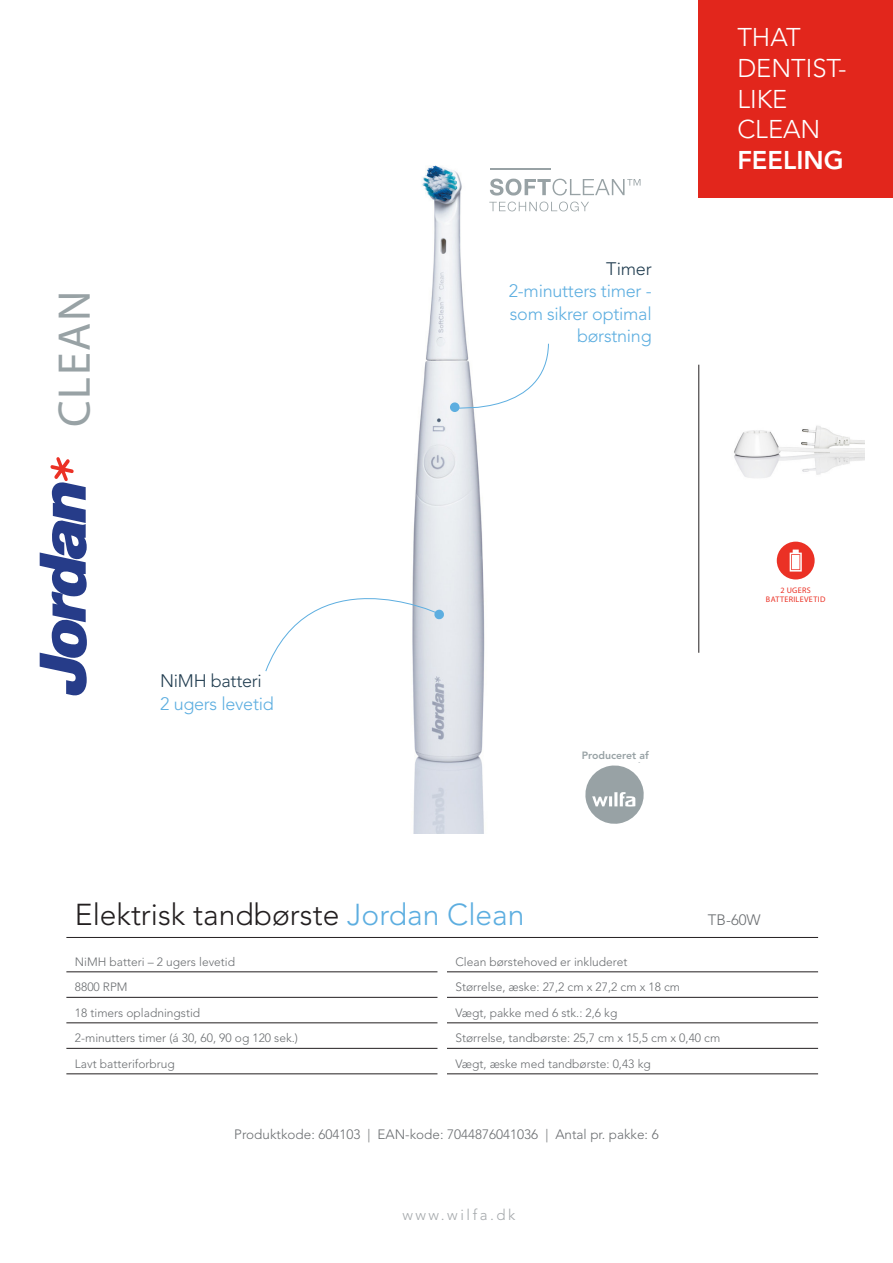
<style>
.page{position:relative;width:893px;height:1263px;background:#fff}
.page>*{position:absolute;margin:0;border:0;box-sizing:border-box;transform-origin:0 0}
.t1{font:46.05px "Myriad Pro";letter-spacing:.04em;color:#98a2a5}
.t2{font:300 30px "Avenir LT Std";color:#231f20}
.t3{font:300 25.5px/30.6px "Avenir LT Std";color:#fff}
.t4{font:800 25.5px "Avenir LT Std";color:#fff}
.t5{font:300 18px/22.5px "Avenir LT Std";letter-spacing:-.015em;color:#5daee0;text-align:right}
.t6{font:300 18px "Avenir LT Std";letter-spacing:-.015em;color:#213d50}
.t7{font:300 15px "Avenir LT Std";letter-spacing:.17em;color:#a5a9ac}
.t8{font:300 15px "Avenir LT Std";color:#6b6e71}
.t9{font:300 13.5px "Avenir LT Std";color:#6b6e71}
.t10{font:300 12px/25.5px "Avenir LT Std";color:#6b6e71}
.t11{font:800 10.5px "Avenir LT Std";color:#98a2a5}
.t12{font:8.1px/9px "Myriad Pro";letter-spacing:.04em;color:#eb3125;text-align:center}
.s1{color:#5daee0}
</style>
<div class="page">
<hr style="left:698px;top:365px;width:1px;height:288px;background:#231f20">
<div style="left:698px;top:0;width:195px;height:198px;background:#e2261c"></div>
<svg style="left:585px;top:762px;width:59px;height:62px"></svg>
<img style="left:412px;top:165px;width:104px;height:668px">
<hr style="left:66px;top:937px;width:752px;height:1px;background:#231f20">
<hr style="left:66px;top:971px;width:371px;height:1px;background:#231f20">
<hr style="left:66px;top:997px;width:371px;height:1px;background:#231f20">
<hr style="left:66px;top:1022px;width:371px;height:1px;background:#231f20">
<hr style="left:66px;top:1048px;width:371px;height:1px;background:#231f20">
<hr style="left:66px;top:1073px;width:371px;height:1px;background:#231f20">
<hr style="left:447px;top:971px;width:371px;height:1px;background:#231f20">
<hr style="left:447px;top:997px;width:371px;height:1px;background:#231f20">
<hr style="left:447px;top:1022px;width:371px;height:1px;background:#231f20">
<hr style="left:447px;top:1048px;width:371px;height:1px;background:#231f20">
<hr style="left:447px;top:1073px;width:371px;height:1px;background:#231f20">
<img style="left:734px;top:425px;width:131px;height:53px">
<svg style="left:265px;top:555px;width:180px;height:117px"></svg>
<div style="left:450px;top:402px;width:10px;height:10px;background:#5daee0;border-radius:50%"></div>
<svg style="left:456px;top:343px;width:93px;height:71px"></svg>
<svg style="left:40px;top:457px;width:47px;height:239px"></svg>
<svg style="left:777px;top:542px;width:38px;height:37px"></svg>
<svg style="left:490px;top:179px;width:150px;height:17px"></svg>
<svg style="left:489px;top:202px;width:100px;height:9px"></svg>
<hr style="left:490px;top:168px;width:61px;height:2px;background:#98a2a5">
<h1 class="t1" style="left:47px;top:427px;width:138px;rotate:-90deg">CLEAN</h1>
<h3 class="t6" style="left:160px;top:673px;width:103px">NiMH batteri</h3>
<h3 class="t5" style="left:160px;top:694px;width:115px">2 ugers levetid</h3>
<h3 class="t6" style="left:606px;top:261px;width:47px">Timer</h3>
<h3 class="t5" style="left:509px;top:281px;width:144px">2-minutters timer - som sikrer optimal børstning</h3>
<h3 class="t3" style="left:737px;top:25px;width:111px">THAT<br>DENTIST-<br>LIKE<br>CLEAN</h3>
<h3 class="t4" style="left:737px;top:149px;width:108px">FEELING</h3>
<p class="t11" style="left:582px;top:750px;width:68px">Produceret af</p>
<p class="t12" style="left:766px;top:585px;width:61px">2 UGERS<br>BATTERILEVETID</p>
<h2 class="t2" style="left:75px;top:902px;width:451px">Elektrisk tandbørste <span class="s1">Jordan Clean</span></h2>
<p class="t8" style="left:708px;top:913px;width:54px">TB-60W</p>
<p class="t10" style="left:75px;top:950px;width:225px">NiMH batteri – 2 ugers levetid<br>8800 RPM<br>18 timers opladningstid<br>2-minutters timer (á 30, 60, 90 og 120 sek.)<br>Lavt batteriforbrug</p>
<p class="t10" style="left:455px;top:950px;width:266px">Clean børstehoved er inkluderet<br>Størrelse, æske: 27,2 cm x 27,2 cm x 18 cm<br>Vægt, pakke med 6 stk.: 2,6 kg<br>Størrelse, tandbørste: 25,7 cm x 15,5 cm x 0,40 cm Vægt, æske med tandbørste: 0,43 kg</p>
<p class="t9" style="left:234px;top:1128px;width:426px">Produktkode: 604103 | EAN-kode: 7044876041036 | Antal pr. pakke: 6</p>
<p class="t7" style="left:402px;top:1209px;width:115px">www.wilfa.dk</p>
</div>
